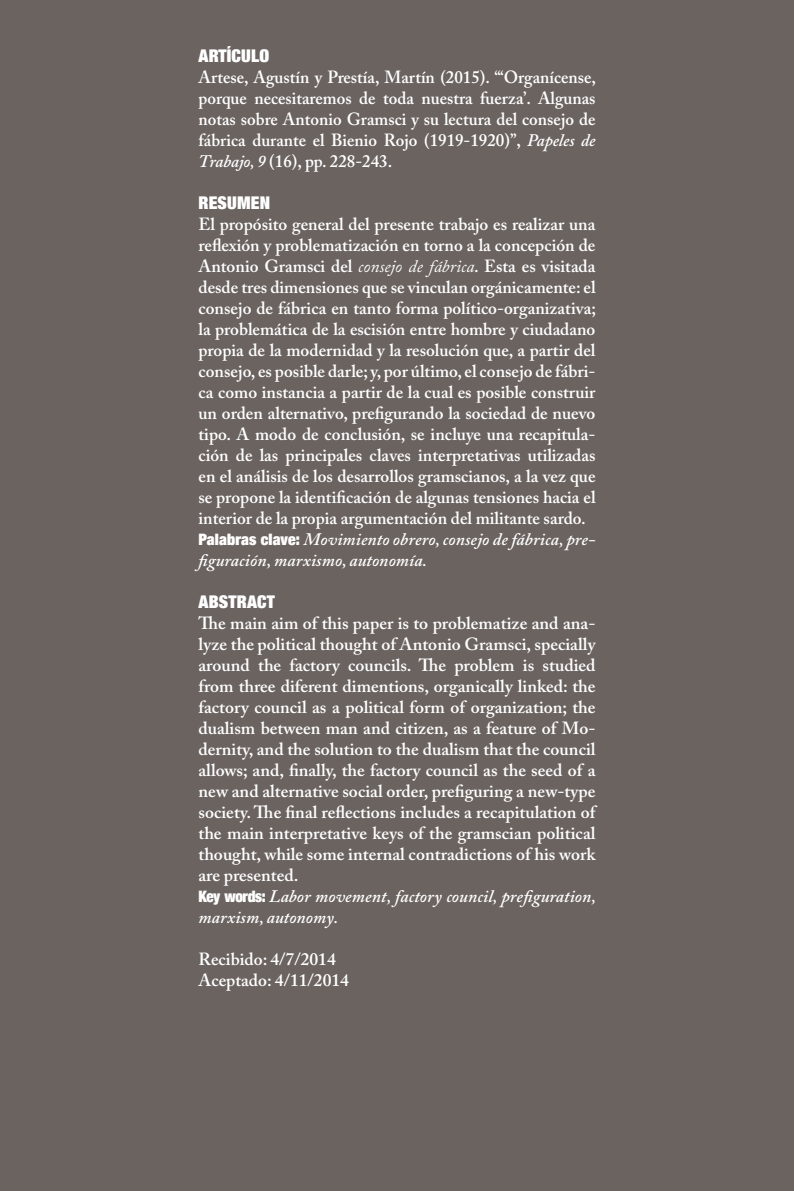
<style>
.page{position:relative;width:794px;height:1191px;background:#6b6360}
.page>*{position:absolute;margin:0;border:0;box-sizing:border-box;transform-origin:0 0}
.Resumen{font:600 17.5px/21px "Adobe Caslon Pro";color:#fff;text-align:justify}
.Abstract{font:600 17.5px/21px "Adobe Caslon Pro";color:#fff;text-align:justify}
.Resumen-2{font:italic 600 17.5px/21px "Adobe Caslon Pro";letter-spacing:.005em;color:#fff}
.Resumen-3{font:900 condensed 17.5px "Helvetica Neue LT Com";letter-spacing:.01em;color:#fff}
.s1{font-style:italic}
.s2{font-weight:400;font-style:italic}
.s3{font-family:"Helvetica Neue LT Com";font-weight:900;font-style:normal;font-stretch:condensed;font-size:15.75px}
</style>
<div class="page">
<p class="Resumen-3" style="left:198px;top:45px;width:72px">ARTÍCULO</p>
<p class="Resumen" style="left:198px;top:66px;width:399px">Artese, Agustín y Prestía, Martín (2015). “‘Organícense, porque necesitaremos de toda nuestra fuerza’. Algunas notas sobre Antonio Gramsci y su lectura del consejo de fábrica durante el Bienio Rojo (1919-1920)”, <span class="s1">Papeles de Trabajo, 9</span> (16), pp. 228-243.</p>
<p class="Resumen-3" style="left:198px;top:192px;width:73px">RESUMEN</p>
<p class="Resumen" style="left:198px;top:213px;width:399px">El propósito general del presente trabajo es realizar una reflexión y problematización en torno a la concepción de Antonio Gramsci del <span class="s2">consejo de fábrica</span>. Esta es visitada desde tres dimensiones que se vinculan orgánicamente: el consejo de fábrica en tanto forma político-organizativa; la problemática de la escisión entre hombre y ciudadano propia de la modernidad y la resolución que, a partir del consejo, es posible darle; y, por último, el consejo de fábri&shy;ca como instancia a partir de la cual es posible construir un orden alternativo, prefigurando la sociedad de nuevo tipo. A modo de conclusión, se incluye una recapitula&shy;ción de las principales claves interpretativas utilizadas en el análisis de los desarrollos gramscianos, a la vez que se propone la identificación de algunas tensiones hacia el interior de la propia argumentación del militante sardo.</p>
<p class="Resumen-2" style="left:198px;top:528px;width:398px"><span class="s3">Palabras clave:</span> Movimiento obrero, consejo de fábrica, pre&shy;figuración, marxismo, autonomía.</p>
<p class="Resumen-3" style="left:198px;top:591px;width:78px">ABSTRACT</p>
<p class="Abstract" style="left:198px;top:612px;width:398px">The main aim of this paper is to problematize and ana&shy;lyze the political thought of Antonio Gramsci, specially around the factory councils. The problem is studied from three diferent dimentions, organically linked: the factory council as a political form of organization; the dualism between man and citizen, as a feature of Mo&shy;dernity, and the solution to the dualism that the council allows; and, finally, the factory council as the seed of a new and alternative social order, prefiguring a new-type society. The final reflections includes a recapitulation of the main interpretative keys of the gramscian political thought, while some internal contradictions of his work are presented.</p>
<p class="Resumen-2" style="left:198px;top:885px;width:399px"><span class="s3">Key words:</span> Labor movement, factory council, prefiguration, marxism, autonomy.</p>
<p class="Abstract" style="left:198px;top:948px;width:139px">Recibido: 4/7/2014</p>
<p class="Abstract" style="left:198px;top:969px;width:152px">Aceptado: 4/11/2014</p>
</div>
